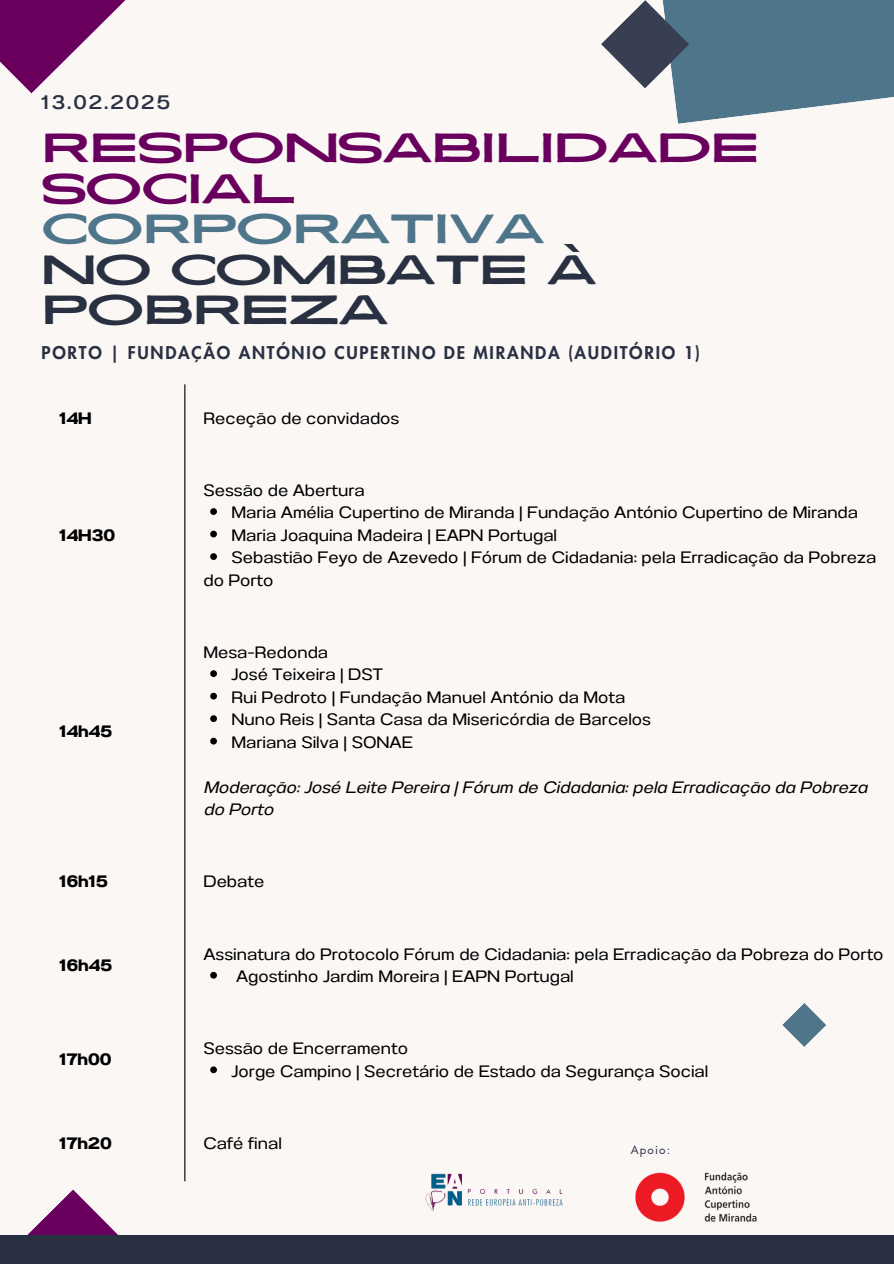
<style>
.page{position:relative;width:894px;height:1264px;background:#fff}
.page>*{position:absolute;margin:0;border:0;box-sizing:border-box;transform-origin:0 0}
.t1{font:40.5px/40.5px "Ayr Lucidity Expand";letter-spacing:-.03em;color:#69005e}
.t2{font:19.5px "Anantason Medium Wd 125";letter-spacing:.1em;color:#293041}
.t3{font:800 17.25px "Futura LT Pro";letter-spacing:.1em;color:#293041}
.t4{font:16.5px "Anantason Wd 125";color:#000}
.t5{font:16.5px/22.5px "Anantason Wd 125 It";color:#000}
.t6{font:16.5px "Anantason Bold Wd 125";color:#000}
.t7{font:11.4px "Futura LT Pro";letter-spacing:.1em;color:#293041}
.s1{color:#4f758b}
.s2{color:#293041}
</style>
<div class="page">
<div style="left:0;top:0;width:893px;height:1263px;background:#faf7f5"></div>
<svg style="left:782px;top:1003px;width:44px;height:44px"></svg>
<svg style="left:0;top:0;width:126px;height:93px"></svg>
<svg style="left:27px;top:1189px;width:91px;height:46px"></svg>
<svg style="left:601px;top:0;width:292px;height:124px"></svg>
<svg style="left:210px;top:508px;width:7px;height:7px"></svg>
<svg style="left:210px;top:530px;width:7px;height:7px"></svg>
<svg style="left:210px;top:553px;width:7px;height:7px"></svg>
<svg style="left:210px;top:670px;width:7px;height:7px"></svg>
<svg style="left:210px;top:692px;width:7px;height:7px"></svg>
<svg style="left:210px;top:715px;width:7px;height:7px"></svg>
<svg style="left:210px;top:737px;width:7px;height:7px"></svg>
<svg style="left:210px;top:971px;width:7px;height:7px"></svg>
<svg style="left:210px;top:1066px;width:7px;height:7px"></svg>
<hr style="left:184px;top:384px;width:1px;height:797px;background:#000">
<div style="left:0;top:1235px;width:893px;height:28px;background:#293041"></div>
<img style="left:425px;top:1173px;width:138px;height:38px">
<img style="left:635px;top:1172px;width:122px;height:50px">
<p class="t2" style="left:42px;top:91px;width:130px">13.02.2025</p>
<p class="t1" style="left:42px;top:126px;width:719px">RESPONSABILIDADE<br>SOCIAL<br><span class="s1">CORPORATIVa<br></span><span class="s2">NO COMBATE À<br>POBREZA</span></p>
<p class="t3" style="left:42px;top:344px;width:659px">PORTO | FUNDAÇÃO ANTÓNIO CUPERTINO DE MIRANDA (AUDITÓRIO 1)</p>
<p class="t6" style="left:60px;top:408px;width:34px">14H</p>
<h1 class="t4" style="left:203px;top:408px;width:197px">Receção de convidados</h1>
<p class="t6" style="left:60px;top:525px;width:57px">14H30</p>
<p class="t6" style="left:60px;top:721px;width:54px">14h45</p>
<p class="t4" style="left:203px;top:480px;width:163px">Sessão de Abertura</p>
<p class="t4" style="left:231px;top:503px;width:628px">Maria Amélia Cupertino de Miranda | Fundação António Cupertino de Miranda</p>
<p class="t4" style="left:231px;top:525px;width:327px">Maria Joaquina Madeira | EAPN Portugal</p>
<p class="t4" style="left:231px;top:548px;width:646px">Sebastião Feyo de Azevedo | Fórum de Cidadania: pela Erradicação da Pobreza</p>
<p class="t4" style="left:203px;top:570px;width:71px">do Porto</p>
<p class="t4" style="left:203px;top:642px;width:126px">Mesa-Redonda</p>
<p class="t4" style="left:231px;top:665px;width:153px">José Teixeira | DST</p>
<p class="t4" style="left:231px;top:687px;width:395px">Rui Pedroto | Fundação Manuel António da Mota</p>
<p class="t4" style="left:231px;top:710px;width:421px">Nuno Reis | Santa Casa da Misericórdia de Barcelos</p>
<p class="t4" style="left:231px;top:732px;width:183px">Mariana Silva | SONAE</p>
<p class="t5" style="left:203px;top:776px;width:665px">Moderação: José Leite Pereira | Fórum de Cidadania: pela Erradicação da Pobreza do Porto</p>
<p class="t6" style="left:60px;top:872px;width:50px">16h15</p>
<p class="t4" style="left:203px;top:872px;width:62px">Debate</p>
<p class="t6" style="left:60px;top:955px;width:54px">16h45</p>
<p class="t6" style="left:60px;top:1049px;width:53px">17h00</p>
<p class="t4" style="left:203px;top:944px;width:681px">Assinatura do Protocolo Fórum de Cidadania: pela Erradicação da Pobreza do Porto</p>
<p class="t4" style="left:236px;top:966px;width:339px">Agostinho Jardim Moreira | EAPN Portugal</p>
<p class="t4" style="left:203px;top:1038px;width:206px">Sessão de Encerramento</p>
<p class="t4" style="left:231px;top:1061px;width:478px">Jorge Campino | Secretário de Estado da Segurança Social</p>
<p class="t6" style="left:60px;top:1133px;width:54px">17h20</p>
<p class="t4" style="left:203px;top:1133px;width:80px">Café final</p>
<p class="t7" style="left:630px;top:1144px;width:41px">Apoio:</p>
</div>
